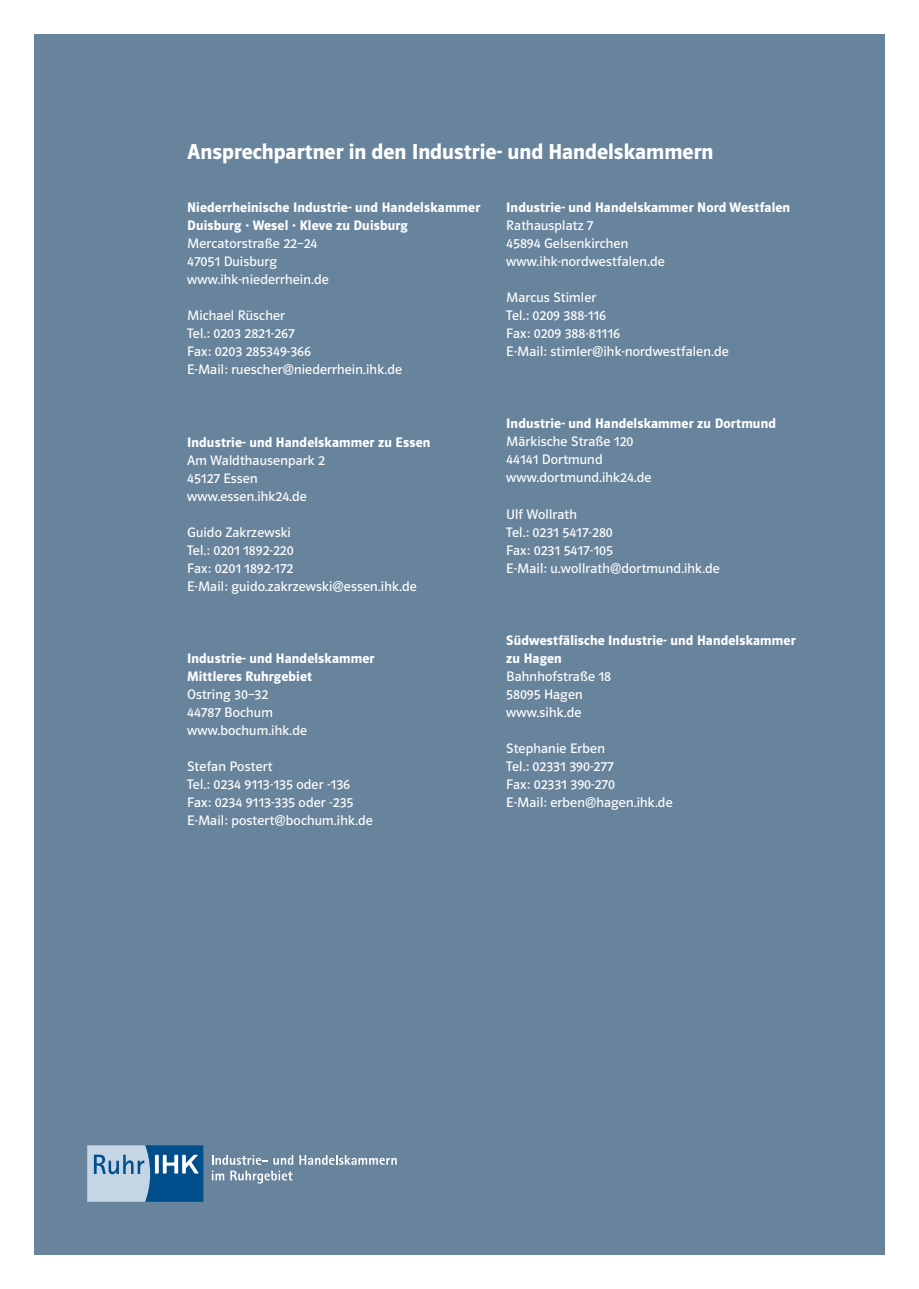
<style>
.page{position:relative;width:919px;height:1289px;background:#fff}
.page>*{position:absolute;margin:0;border:0;box-sizing:border-box;transform-origin:0 0}
.t1{font:22.5px "Polo 11 K Hfett";color:#fff}
.t2{font:14.25px/18px "Polo 11 K Buch";letter-spacing:.01em;color:#fff}
.t3{font:14.25px/18px "Polo 11 K Hfett";letter-spacing:.01em;color:#fff}
</style>
<div class="page">
<div style="left:35px;top:34px;width:849px;height:1220px;background:#68849c"></div>
<svg style="left:87px;top:1145px;width:116px;height:56px;background:#6d99bd"></svg>
<svg style="left:212px;top:1170px;width:12px;height:10px"></svg>
<svg style="left:230px;top:1170px;width:63px;height:13px"></svg>
<svg style="left:212px;top:1155px;width:81px;height:9px"></svg>
<svg style="left:299px;top:1155px;width:98px;height:9px"></svg>
<h1 class="t1" style="left:187px;top:139px;width:527px">Ansprechpartner in den Industrie- und Handelskammern</h1>
<p class="t3" style="left:187px;top:199px;width:295px">Niederrheinische Industrie- und Handelskammer<br>Duisburg · Wesel · Kleve zu Duisburg</p>
<p class="t2" style="left:187px;top:235px;width:143px">Mercatorstraße 22–24<br>47051 Duisburg www.ihk-niederrhein.de</p>
<p class="t2" style="left:187px;top:307px;width:216px">Michael Rüscher<br>Tel.: 0203 2821-267<br>Fax: 0203 285349-366<br>E-Mail: ruescher@niederrhein.ihk.de</p>
<p class="t3" style="left:187px;top:433px;width:245px">Industrie- und Handelskammer zu Essen</p>
<p class="t2" style="left:187px;top:451px;width:139px">Am Waldthausenpark 2<br>45127 Essen www.essen.ihk24.de</p>
<p class="t2" style="left:187px;top:523px;width:231px">Guido Zakrzewski<br>Tel.: 0201 1892-220<br>Fax: 0201 1892-172<br>E-Mail: guido.zakrzewski@essen.ihk.de</p>
<p class="t3" style="left:187px;top:649px;width:189px">Industrie- und Handelskammer<br>Mittleres Ruhrgebiet</p>
<p class="t2" style="left:187px;top:685px;width:121px">Ostring 30–32<br>44787 Bochum www.bochum.ihk.de</p>
<p class="t2" style="left:187px;top:757px;width:187px">Stefan Postert<br>Tel.: 0234 9113-135 oder -136<br>Fax: 0234 9113-335 oder -235<br>E-Mail: postert@bochum.ihk.de</p>
<p class="t3" style="left:506px;top:199px;width:285px">Industrie- und Handelskammer Nord Westfalen</p>
<p class="t2" style="left:506px;top:217px;width:160px">Rathausplatz 7<br>45894 Gelsenkirchen www.ihk-nordwestfalen.de</p>
<p class="t2" style="left:506px;top:289px;width:224px">Marcus Stimler<br>Tel.: 0209 388-116<br>Fax: 0209 388-81116<br>E-Mail: stimler@ihk-nordwestfalen.de</p>
<p class="t3" style="left:506px;top:415px;width:271px">Industrie- und Handelskammer zu Dortmund</p>
<p class="t2" style="left:506px;top:433px;width:147px">Märkische Straße 120<br>44141 Dortmund www.dortmund.ihk24.de</p>
<p class="t2" style="left:506px;top:505px;width:215px">Ulf Wollrath<br>Tel.: 0231 5417-280<br>Fax: 0231 5417-105<br>E-Mail: u.wollrath@dortmund.ihk.de</p>
<p class="t3" style="left:506px;top:631px;width:291px">Südwestfälische Industrie- und Handelskammer zu Hagen</p>
<p class="t2" style="left:506px;top:667px;width:106px">Bahnhofstraße 18<br>58095 Hagen www.sihk.de</p>
<p class="t2" style="left:506px;top:739px;width:168px">Stephanie Erben<br>Tel.: 02331 390-277<br>Fax: 02331 390-270<br>E-Mail: erben@hagen.ihk.de</p>
</div>
